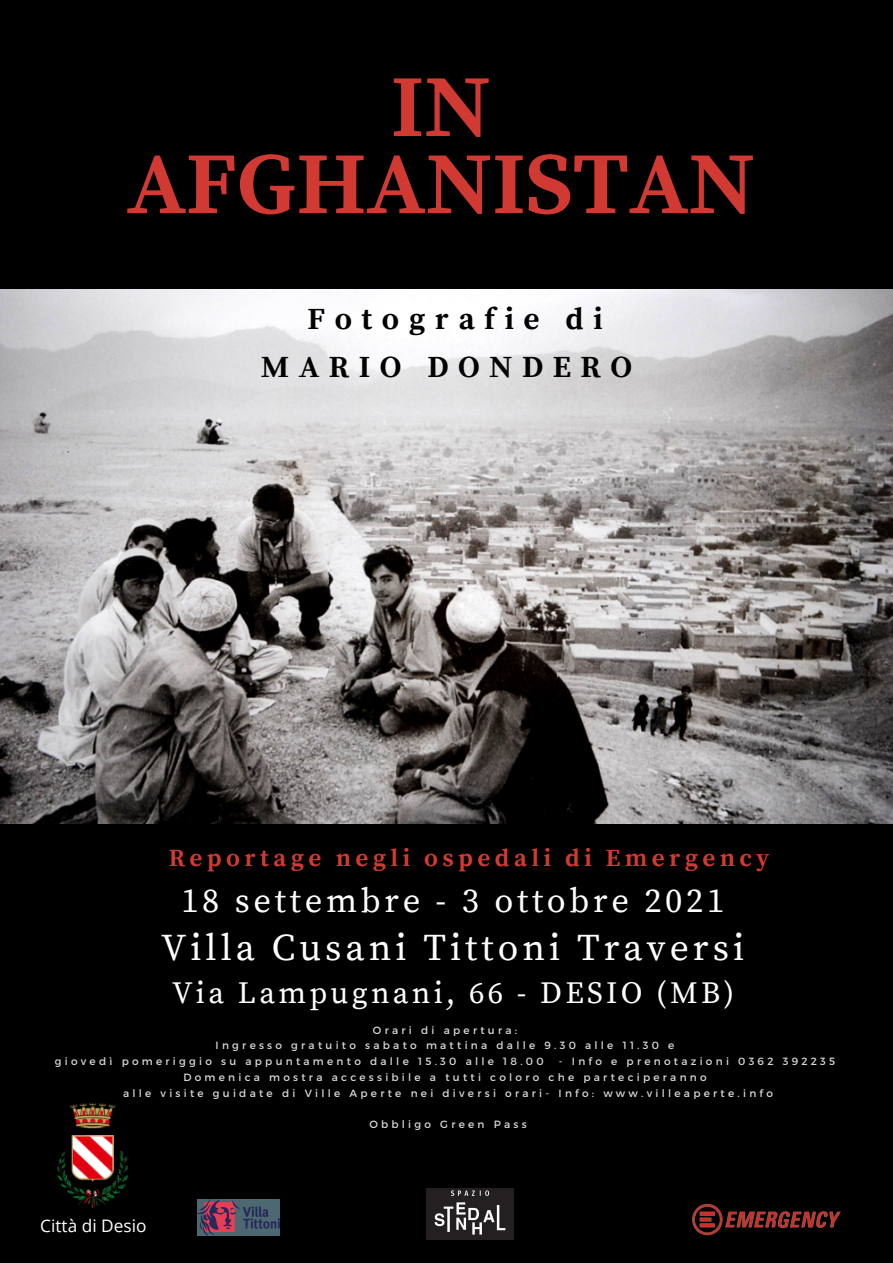
<style>
.page{position:relative;width:893px;height:1263px;background:#000}
.page>*{position:absolute;margin:0;border:0;box-sizing:border-box;transform-origin:0 0}
.t1{font:700 87.9px "Source Serif Pro";color:#d13a32}
.t2{font:37.5px "Source Serif Pro";letter-spacing:.105em;color:#fff}
.t3{font:34.5px "Source Serif Pro";letter-spacing:.105em;color:#fff}
.t4{font:30.75px "Source Serif Pro";letter-spacing:.105em;color:#fff}
.t5{font:700 30.6px "Source Serif Pro";letter-spacing:.31em;color:#000}
.t6{font:700 24.6px "Source Serif Pro";letter-spacing:.175em;color:#d13a32}
.t7{font:17.25px "Open Sans";color:#fff}
.t8{font:10.5px "Montserrat";letter-spacing:.31em;color:#d9d9d9}
</style>
<div class="page">
<img style="left:0;top:289px;width:893px;height:534px">
<img style="left:692px;top:1204px;width:149px;height:31px">
<img style="left:57px;top:1103px;width:71px;height:105px">
<img style="left:197px;top:1199px;width:83px;height:36px">
<img style="left:427px;top:1189px;width:86px;height:50px">
<p class="t1" style="left:391px;top:55px;width:101px">IN</p>
<p class="t1" style="left:127px;top:132px;width:630px">AFGHANISTAN</p>
<p class="t5" style="left:307px;top:301px;width:297px">Fotografie di</p>
<p class="t5" style="left:261px;top:349px;width:372px">MARIO DONDERO</p>
<p class="t6" style="left:169px;top:843px;width:602px">Reportage negli ospedali di Emergency</p>
<p class="t3" style="left:181px;top:880px;width:544px">18 settembre - 3 ottobre 2021</p>
<p class="t2" style="left:161px;top:926px;width:584px">Villa Cusani Tittoni Traversi</p>
<p class="t4" style="left:172px;top:974px;width:563px">Via Lampugnani, 66 - DESIO (MB)</p>
<p class="t8" style="left:373px;top:1023px;width:146px">Orari di apertura:</p>
<p class="t8" style="left:216px;top:1039px;width:460px">Ingresso gratuito sabato mattina dalle 9.30 alle 11.30 e</p>
<p class="t8" style="left:55px;top:1054px;width:490px">giovedì pomeriggio su appuntamento dalle 15.30 alle 18.00</p>
<p class="t8" style="left:559px;top:1054px;width:278px">- Info e prenotazioni 0362 392235</p>
<p class="t8" style="left:183px;top:1070px;width:525px">Domenica mostra accessibile a tutti coloro che parteciperanno</p>
<p class="t8" style="left:123px;top:1086px;width:651px">alle visite guidate di Ville Aperte nei diversi orari- Info: www.villeaperte.info</p>
<p class="t8" style="left:369px;top:1118px;width:159px">Obbligo Green Pass</p>
<p class="t7" style="left:40px;top:1213px;width:108px">Città di Desio</p>
</div>
